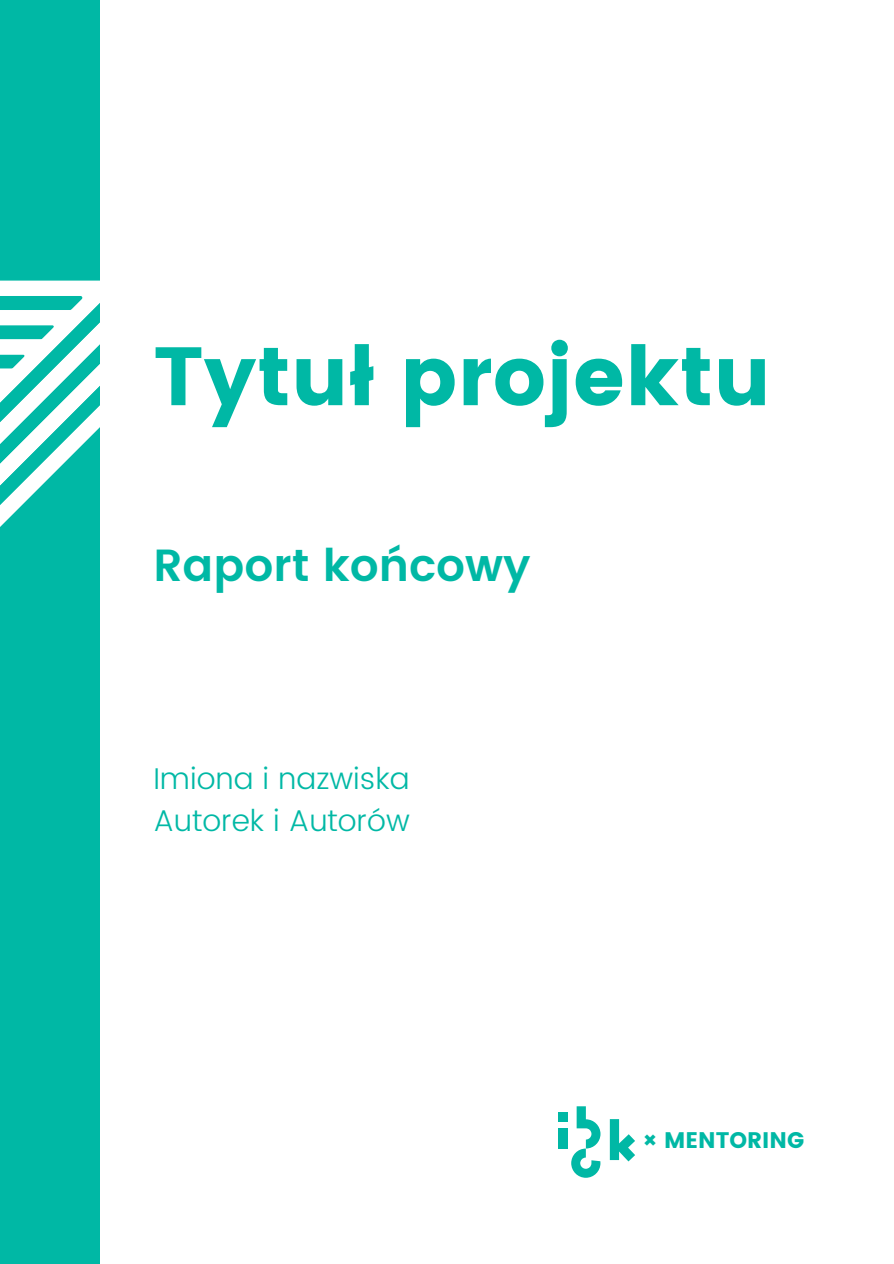
<style>
.page{position:relative;width:894px;height:1264px;background:#fff}
.page>*{position:absolute;margin:0;border:0;box-sizing:border-box;transform-origin:0 0}
.t1{font:82.5px "Poppins";color:#00b8a5}
.t2{font:600 45px "Poppins";color:#00b8a5}
.t3{font:300 30px/41.7px "Poppins";color:#00b8a5}
.t4{font:22.5px "Poppins";color:#00b8a5}
</style>
<div class="page">
<div style="left:0;top:0;width:99px;height:1263px;background:#00b8a5"></div>
<svg style="left:0;top:281px;width:100px;height:246px"></svg>
<div style="left:558px;top:1128px;width:9px;height:20px;background:#00b8a5"></div>
<div style="left:558px;top:1112px;width:9px;height:9px;background:#00b8a5"></div>
<svg style="left:571px;top:1119px;width:29px;height:58px"></svg>
<svg style="left:609px;top:1119px;width:26px;height:42px"></svg>
<h1 class="t1" style="left:153px;top:328px;width:619px">Tytuł projektu</h1>
<h2 class="t2" style="left:153px;top:539px;width:379px">Raport końcowy</h2>
<h3 class="t3" style="left:153px;top:758px;width:258px">Imiona i nazwiska<br>Autorek i Autorów</h3>
<p class="t4" style="left:642px;top:1126px;width:163px">× MENTORING</p>
</div>
